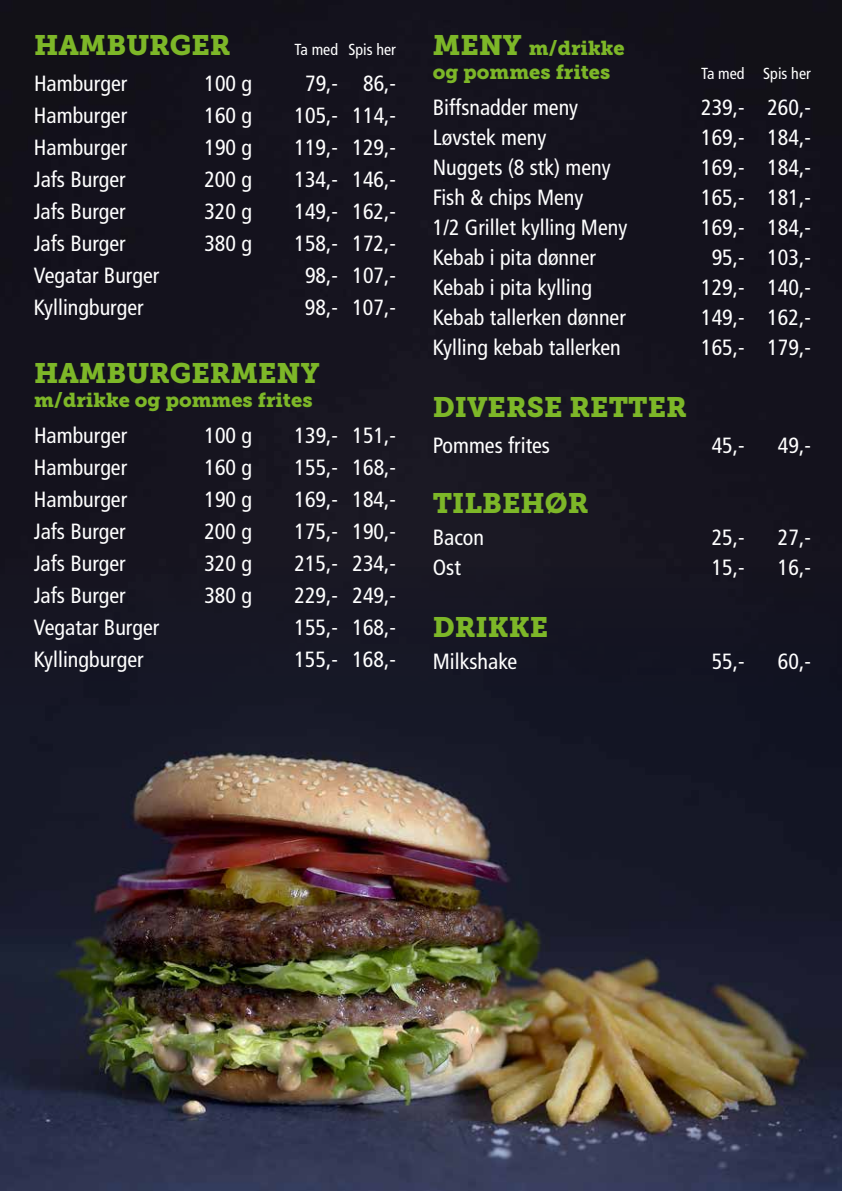
<style>
.page{position:relative;width:842px;height:1191px;background:#fff}
.page>*{position:absolute;margin:0;border:0;box-sizing:border-box;transform-origin:0 0}
.t1{font:28px "Museo Slab 900";color:#7db728}
.t2{font:condensed 22px "Frutiger";color:#fff}
.t3{font:20px/24px "Museo Slab 900";color:#7db728}
.t4{font:condensed 16px "Frutiger";color:#fff}
.s1{font-size:28px}
</style>
<div class="page">
<div style="left:0;top:0;width:842px;height:567px;background:#14121d"></div>
<img style="left:0;top:567px;width:842px;height:624px">
<p class="t1" style="left:34px;top:29px;width:198px">HAMBURGER</p>
<p class="t4" style="left:295px;top:40px;width:103px">Ta med Spis her</p>
<p class="t2" style="left:34px;top:71px;width:95px">Hamburger</p>
<p class="t2" style="left:204px;top:71px;width:49px">100 g</p>
<p class="t2" style="left:305px;top:71px;width:92px">79,- 86,-</p>
<p class="t2" style="left:34px;top:103px;width:95px">Hamburger</p>
<p class="t2" style="left:204px;top:103px;width:49px">160 g</p>
<p class="t2" style="left:295px;top:103px;width:103px">105,- 114,-</p>
<p class="t2" style="left:34px;top:135px;width:95px">Hamburger</p>
<p class="t2" style="left:204px;top:135px;width:49px">190 g</p>
<p class="t2" style="left:294px;top:135px;width:103px">119,- 129,-</p>
<p class="t2" style="left:34px;top:167px;width:93px">Jafs Burger</p>
<p class="t2" style="left:204px;top:167px;width:49px">200 g</p>
<p class="t2" style="left:294px;top:167px;width:103px">134,- 146,-</p>
<p class="t2" style="left:34px;top:199px;width:93px">Jafs Burger</p>
<p class="t2" style="left:204px;top:199px;width:49px">320 g</p>
<p class="t2" style="left:294px;top:199px;width:103px">149,- 162,-</p>
<p class="t2" style="left:34px;top:231px;width:93px">Jafs Burger</p>
<p class="t2" style="left:204px;top:231px;width:49px">380 g</p>
<p class="t2" style="left:294px;top:231px;width:103px">158,- 172,-</p>
<p class="t2" style="left:34px;top:263px;width:127px">Vegatar Burger</p>
<p class="t2" style="left:305px;top:263px;width:92px">98,- 107,-</p>
<p class="t2" style="left:34px;top:295px;width:111px">Kyllingburger</p>
<p class="t2" style="left:305px;top:295px;width:92px">98,- 107,-</p>
<p class="t1" style="left:34px;top:357px;width:287px">HAMBURGERMENY</p>
<p class="t3" style="left:34px;top:388px;width:280px">m/drikke og pommes frites</p>
<p class="t2" style="left:34px;top:423px;width:95px">Hamburger</p>
<p class="t2" style="left:204px;top:423px;width:49px">100 g</p>
<p class="t2" style="left:295px;top:423px;width:103px">139,- 151,-</p>
<p class="t2" style="left:34px;top:455px;width:95px">Hamburger</p>
<p class="t2" style="left:204px;top:455px;width:49px">160 g</p>
<p class="t2" style="left:295px;top:455px;width:103px">155,- 168,-</p>
<p class="t2" style="left:34px;top:487px;width:95px">Hamburger</p>
<p class="t2" style="left:204px;top:487px;width:49px">190 g</p>
<p class="t2" style="left:294px;top:487px;width:103px">169,- 184,-</p>
<p class="t2" style="left:34px;top:519px;width:93px">Jafs Burger</p>
<p class="t2" style="left:204px;top:519px;width:49px">200 g</p>
<p class="t2" style="left:294px;top:519px;width:103px">175,- 190,-</p>
<p class="t2" style="left:34px;top:551px;width:93px">Jafs Burger</p>
<p class="t2" style="left:204px;top:551px;width:49px">320 g</p>
<p class="t2" style="left:294px;top:551px;width:103px">215,- 234,-</p>
<p class="t2" style="left:34px;top:583px;width:93px">Jafs Burger</p>
<p class="t2" style="left:204px;top:583px;width:49px">380 g</p>
<p class="t2" style="left:294px;top:583px;width:103px">229,- 249,-</p>
<p class="t2" style="left:34px;top:615px;width:127px">Vegatar Burger</p>
<p class="t2" style="left:294px;top:615px;width:103px">155,- 168,-</p>
<p class="t2" style="left:34px;top:647px;width:111px">Kyllingburger</p>
<p class="t2" style="left:294px;top:647px;width:103px">155,- 168,-</p>
<p class="t3" style="left:433px;top:36px;width:193px"><span class="s1">MENY</span> m/drikke og pommes frites</p>
<p class="t4" style="left:701px;top:64px;width:111px">Ta med Spis her</p>
<p class="t2" style="left:433px;top:95px;width:147px">Biffsnadder meny</p>
<p class="t2" style="left:701px;top:95px;width:111px">239,- 260,-</p>
<p class="t2" style="left:433px;top:125px;width:115px">Løvstek meny</p>
<p class="t2" style="left:701px;top:125px;width:111px">169,- 184,-</p>
<p class="t2" style="left:433px;top:155px;width:179px">Nuggets (8 stk) meny</p>
<p class="t2" style="left:701px;top:155px;width:111px">169,- 184,-</p>
<p class="t2" style="left:433px;top:185px;width:152px">Fish &amp; chips Meny</p>
<p class="t2" style="left:701px;top:185px;width:111px">165,- 181,-</p>
<p class="t2" style="left:433px;top:215px;width:196px">1/2 Grillet kylling Meny</p>
<p class="t2" style="left:701px;top:215px;width:111px">169,- 184,-</p>
<p class="t2" style="left:433px;top:245px;width:165px">Kebab i pita dønner</p>
<p class="t2" style="left:712px;top:245px;width:101px">95,- 103,-</p>
<p class="t2" style="left:433px;top:275px;width:161px">Kebab i pita kylling</p>
<p class="t2" style="left:701px;top:275px;width:111px">129,- 140,-</p>
<p class="t2" style="left:433px;top:305px;width:195px">Kebab tallerken dønner</p>
<p class="t2" style="left:701px;top:305px;width:111px">149,- 162,-</p>
<p class="t2" style="left:433px;top:335px;width:189px">Kylling kebab tallerken</p>
<p class="t2" style="left:701px;top:335px;width:111px">165,- 179,-</p>
<p class="t1" style="left:433px;top:391px;width:255px">DIVERSE RETTER</p>
<p class="t2" style="left:433px;top:433px;width:119px">Pommes frites</p>
<p class="t2" style="left:712px;top:433px;width:34px">45,-</p>
<p class="t2" style="left:778px;top:433px;width:34px">49,-</p>
<p class="t1" style="left:433px;top:487px;width:157px">TILBEHØR</p>
<p class="t2" style="left:433px;top:525px;width:53px">Bacon</p>
<p class="t2" style="left:712px;top:525px;width:34px">25,-</p>
<p class="t2" style="left:778px;top:525px;width:34px">27,-</p>
<p class="t2" style="left:433px;top:555px;width:30px">Ost</p>
<p class="t2" style="left:712px;top:555px;width:34px">15,-</p>
<p class="t2" style="left:778px;top:555px;width:34px">16,-</p>
<p class="t1" style="left:433px;top:611px;width:117px">DRIKKE</p>
<p class="t2" style="left:433px;top:649px;width:86px">Milkshake</p>
<p class="t2" style="left:712px;top:649px;width:34px">55,-</p>
<p class="t2" style="left:778px;top:649px;width:34px">60,-</p>
</div>
